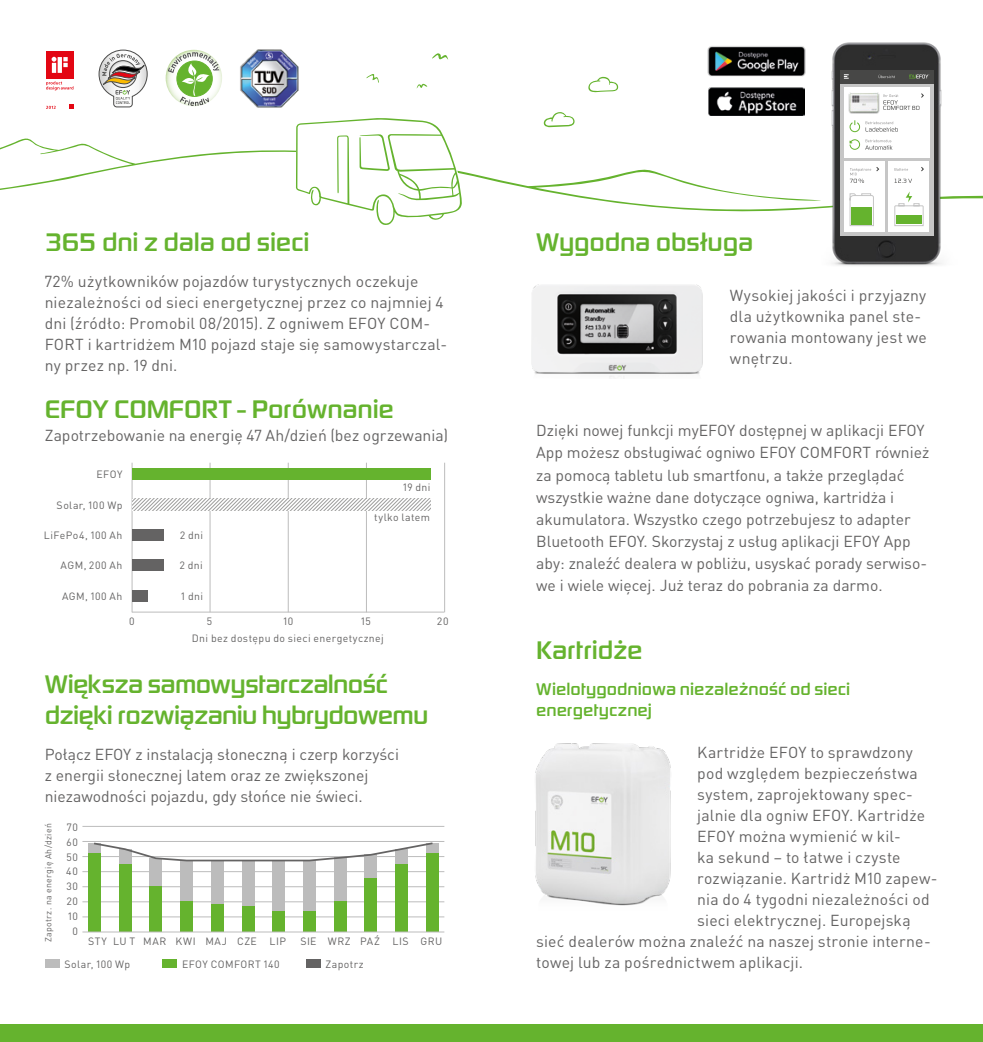
<style>
.page{position:relative;width:983px;height:1042px;background:#fff}
.page>*{position:absolute;margin:0;border:0;box-sizing:border-box;transform-origin:0 0}
.t1{font:500 26.25px/30.6px "Digital Sans Now ML Pro";letter-spacing:-.01em;color:#65b32e}
.t2{font:500 17.5px/21px "Digital Sans Now ML Pro";letter-spacing:.005em;color:#65b32e}
.t3{font:15.75px/21px "DIN Pro";letter-spacing:.005em;color:#646363}
.t4{font:10.5px/14.7px "DIN Pro";letter-spacing:.04em;color:#646363;text-align:center}
.t5{font:10.5px "DIN Pro";letter-spacing:.06em;color:#646363}
.t6{font:8.75px "DIN Pro";letter-spacing:.035em;color:#646363}
</style>
<div class="page">
<svg style="left:45px;top:50px;width:30px;height:60px"></svg>
<svg style="left:58px;top:57px;width:4px;height:16px"></svg>
<svg style="left:63px;top:57px;width:5px;height:10px"></svg>
<svg style="left:52px;top:57px;width:4px;height:5px"></svg>
<hr style="left:52px;top:63px;width:4px;height:10px;background:#fff">
<svg style="left:99px;top:50px;width:48px;height:27px"></svg>
<svg style="left:166px;top:50px;width:56px;height:27px"></svg>
<img style="left:240px;top:49px;width:59px;height:28px">
<img style="left:707px;top:46px;width:99px;height:31px">
<img style="left:531px;top:284px;width:172px;height:94px">
<div style="left:0;top:1024px;width:982px;height:18px;background:#65b32e"></div>
<svg style="left:0;top:77px;width:982px;height:135px"></svg>
<svg style="left:296px;top:118px;width:165px;height:107px"></svg>
<svg style="left:366px;top:74px;width:13px;height:9px"></svg>
<svg style="left:415px;top:83px;width:14px;height:7px"></svg>
<svg style="left:432px;top:53px;width:16px;height:7px"></svg>
<hr style="left:132px;top:463px;width:1px;height:149px;background:#bcbcbc">
<hr style="left:210px;top:463px;width:1px;height:149px;background:#bcbcbc">
<hr style="left:288px;top:463px;width:1px;height:149px;background:#bcbcbc">
<hr style="left:366px;top:463px;width:1px;height:149px;background:#bcbcbc">
<hr style="left:444px;top:463px;width:1px;height:149px;background:#bcbcbc">
<hr style="left:132px;top:612px;width:312px;height:1px;background:#bcbcbc">
<div style="left:132px;top:468px;width:298px;height:12px;background:#65b32e"></div>
<svg style="left:132px;top:498px;width:298px;height:12px"></svg>
<div style="left:132px;top:529px;width:31px;height:12px;background:#646363"></div>
<div style="left:132px;top:559px;width:31px;height:12px;background:#646363"></div>
<div style="left:132px;top:590px;width:16px;height:11px;background:#646363"></div>
<hr style="left:82px;top:916px;width:362px;height:1px;background:#bcbcbc">
<hr style="left:82px;top:901px;width:362px;height:1px;background:#bcbcbc">
<hr style="left:82px;top:886px;width:362px;height:1px;background:#bcbcbc">
<hr style="left:82px;top:871px;width:362px;height:1px;background:#bcbcbc">
<hr style="left:82px;top:856px;width:362px;height:1px;background:#bcbcbc">
<hr style="left:82px;top:841px;width:362px;height:1px;background:#bcbcbc">
<hr style="left:82px;top:826px;width:362px;height:1px;background:#bcbcbc">
<div style="left:88px;top:843px;width:12px;height:89px;background:#bcbcbc"></div>
<div style="left:119px;top:849px;width:12px;height:83px;background:#bcbcbc"></div>
<div style="left:150px;top:858px;width:12px;height:74px;background:#bcbcbc"></div>
<div style="left:180px;top:861px;width:12px;height:71px;background:#bcbcbc"></div>
<div style="left:211px;top:861px;width:12px;height:71px;background:#bcbcbc"></div>
<div style="left:242px;top:861px;width:12px;height:71px;background:#bcbcbc"></div>
<div style="left:273px;top:861px;width:12px;height:71px;background:#bcbcbc"></div>
<div style="left:303px;top:861px;width:12px;height:71px;background:#bcbcbc"></div>
<div style="left:334px;top:858px;width:12px;height:74px;background:#bcbcbc"></div>
<div style="left:365px;top:855px;width:12px;height:77px;background:#bcbcbc"></div>
<div style="left:395px;top:849px;width:12px;height:83px;background:#bcbcbc"></div>
<div style="left:426px;top:843px;width:12px;height:89px;background:#bcbcbc"></div>
<div style="left:88px;top:853px;width:12px;height:79px;background:#65b32e"></div>
<div style="left:119px;top:864px;width:12px;height:68px;background:#65b32e"></div>
<div style="left:150px;top:886px;width:12px;height:46px;background:#65b32e"></div>
<div style="left:180px;top:902px;width:12px;height:30px;background:#65b32e"></div>
<div style="left:211px;top:904px;width:12px;height:28px;background:#65b32e"></div>
<div style="left:242px;top:906px;width:12px;height:26px;background:#65b32e"></div>
<div style="left:273px;top:911px;width:12px;height:21px;background:#65b32e"></div>
<div style="left:303px;top:911px;width:12px;height:21px;background:#65b32e"></div>
<div style="left:334px;top:901px;width:12px;height:31px;background:#65b32e"></div>
<div style="left:365px;top:878px;width:12px;height:54px;background:#65b32e"></div>
<div style="left:395px;top:864px;width:12px;height:68px;background:#65b32e"></div>
<div style="left:426px;top:853px;width:12px;height:79px;background:#65b32e"></div>
<svg style="left:94px;top:842px;width:339px;height:20px"></svg>
<hr style="left:82px;top:931px;width:362px;height:1px;background:#bcbcbc">
<div style="left:162px;top:959px;width:15px;height:8px;background:#65b32e"></div>
<div style="left:45px;top:959px;width:15px;height:8px;background:#bcbcbc"></div>
<div style="left:305px;top:959px;width:15px;height:8px;background:#646363"></div>
<img style="left:535px;top:743px;width:136px;height:163px">
<img style="left:815px;top:42px;width:142px;height:224px">
<svg style="left:839px;top:84px;width:94px;height:152px;fill:#c6c6c6"></svg>
<div style="left:839px;top:70px;width:94px;height:14px;background:#474746"></div>
<div style="left:843px;top:88px;width:86px;height:70px;background:#fff"></div>
<div style="left:843px;top:162px;width:41px;height:70px;background:#fff"></div>
<div style="left:888px;top:162px;width:41px;height:70px;background:#fff"></div>
<svg style="left:894px;top:179px;width:17px;height:4px"></svg>
<svg style="left:894px;top:168px;width:13px;height:3px"></svg>
<svg style="left:865px;top:121px;width:32px;height:11px"></svg>
<svg style="left:878px;top:75px;width:16px;height:3px"></svg>
<svg style="left:850px;top:168px;width:20px;height:15px"></svg>
<svg style="left:883px;top:93px;width:40px;height:17px"></svg>
<svg style="left:843px;top:74px;width:5px;height:5px"></svg>
<svg style="left:909px;top:75px;width:19px;height:3px"></svg>
<svg style="left:894px;top:191px;width:29px;height:35px"></svg>
<svg style="left:849px;top:193px;width:24px;height:33px"></svg>
<div style="left:851px;top:207px;width:20px;height:17px;background:#65b32e"></div>
<div style="left:896px;top:216px;width:25px;height:8px;background:#65b32e"></div>
<svg style="left:849px;top:120px;width:10px;height:12px"></svg>
<svg style="left:849px;top:139px;width:43px;height:11px"></svg>
<img style="left:848px;top:93px;width:31px;height:21px">
<h1 class="t1" style="left:45px;top:227px;width:266px">365 dni z dala od sieci</h1>
<p class="t3" style="left:45px;top:270px;width:404px">72% użytkowników pojazdów turystycznych oczekuje niezależności od sieci energetycznej przez co najmniej 4 dni (źródło: Promobil 08/2015). Z ogniwem EFOY COM-FORT i kartridżem M10 pojazd staje się samowystarczal&shy;ny przez np. 19 dni.</p>
<h1 class="t1" style="left:45px;top:394px;width:350px">EFOY COMFORT - Porównanie</h1>
<p class="t3" style="left:45px;top:424px;width:405px">Zapotrzebowanie na energię 47 Ah/dzień (bez ogrzewania)</p>
<p class="t4" style="left:97px;top:466px;width:27px">EFOY</p>
<p class="t4" style="left:57px;top:497px;width:67px">Solar, 100 Wp</p>
<p class="t4" style="left:44px;top:527px;width:80px">LiFePo4, 100 Ah</p>
<p class="t4" style="left:61px;top:558px;width:63px">AGM, 200 Ah</p>
<p class="t4" style="left:62px;top:588px;width:62px">AGM, 100 Ah</p>
<p class="t4" style="left:403px;top:479px;width:29px">19 dni</p>
<p class="t4" style="left:374px;top:510px;width:57px">tylko latem</p>
<p class="t4" style="left:180px;top:527px;width:24px">2 dni</p>
<p class="t4" style="left:180px;top:558px;width:24px">2 dni</p>
<p class="t4" style="left:181px;top:588px;width:23px">1 dni</p>
<p class="t4" style="left:192px;top:630px;width:193px">Dni bez dostępu do sieci energetycznej</p>
<p class="t4" style="left:129px;top:613px;width:7px">0</p>
<p class="t4" style="left:207px;top:613px;width:7px">5</p>
<p class="t4" style="left:283px;top:613px;width:11px">10</p>
<p class="t4" style="left:361px;top:613px;width:11px">15</p>
<p class="t4" style="left:437px;top:613px;width:13px">20</p>
<h1 class="t1" style="left:45px;top:669px;width:385px">Większa samowystarczalność dzięki rozwiązaniu hybrydowemu</h1>
<p class="t3" style="left:45px;top:743px;width:356px">Połącz EFOY z instalacją słoneczną i czerp korzyści z energii słonecznej latem oraz ze zwiększonej niezawodności pojazdu, gdy słońce nie świeci.</p>
<p class="t6" style="left:42px;top:942px;width:121px;rotate:-90deg">Zapotrz. na energię Ah/dzień</p>
<p class="t4" style="left:66px;top:819px;width:13px">70<br>60<br>50<br>40<br>30<br>20<br>10<br>0</p>
<p class="t5" style="left:88px;top:934px;width:199px">STY LU T MAR KWI MAJ CZE LIP</p>
<p class="t4" style="left:300px;top:933px;width:143px">SIE WRZ PAŹ LIS GRU</p>
<p class="t4" style="left:64px;top:956px;width:67px">Solar, 100 Wp</p>
<p class="t4" style="left:182px;top:956px;width:99px">EFOY COMFORT 140</p>
<p class="t4" style="left:325px;top:956px;width:40px">Zapotrz</p>
<h1 class="t1" style="left:536px;top:227px;width:219px">Wygodna obsługa</h1>
<p class="t3" style="left:729px;top:284px;width:198px">Wysokiej jakości i przyjazny dla użytkownika panel ste&shy;rowania montowany jest we wnętrzu.</p>
<p class="t3" style="left:536px;top:419px;width:394px;line-height:22.1px">Dzięki nowej funkcji myEFOY dostępnej w aplikacji EFOY App możesz obsługiwać ogniwo EFOY COMFORT również za pomocą tabletu lub smartfonu, a także przeglądać wszystkie ważne dane dotyczące ogniwa, kartridża i akumulatora. Wszystko czego potrzebujesz to adapter Bluetooth EFOY. Skorzystaj z usług aplikacji EFOY App aby: znaleźć dealera w pobliżu, usyskać porady serwiso&shy;we i wiele więcej. Już teraz do pobrania za darmo.</p>
<h1 class="t1" style="left:536px;top:635px;width:108px">Kartridże</h1>
<p class="t2" style="left:536px;top:678px;width:315px">Wielotygodniowa niezależność od sieci energetycznej</p>
<p class="t3" style="left:697px;top:741px;width:217px">Kartridże EFOY to sprawdzony</p>
<p class="t3" style="left:697px;top:762px;width:222px">pod względem bezpieczeństwa</p>
<p class="t3" style="left:697px;top:783px;width:217px">system, zaprojektowany spec-</p>
<p class="t3" style="left:697px;top:804px;width:229px">jalnie dla ogniw EFOY. Kartridże</p>
<p class="t3" style="left:697px;top:825px;width:205px">EFOY można wymienić w kil-</p>
<p class="t3" style="left:697px;top:846px;width:205px">ka sekund – to łatwe i czyste</p>
<p class="t3" style="left:697px;top:867px;width:242px">rozwiązanie. Kartridż M10 zapew-</p>
<p class="t3" style="left:697px;top:888px;width:234px">nia do 4 tygodni niezależności od</p>
<p class="t3" style="left:697px;top:909px;width:215px">sieci elektrycznej. Europejską</p>
<p class="t3" style="left:536px;top:930px;width:396px">sieć dealerów można znaleźć na naszej stronie interne-</p>
<p class="t3" style="left:536px;top:951px;width:268px">towej lub za pośrednictwem aplikacji.</p>
</div>
